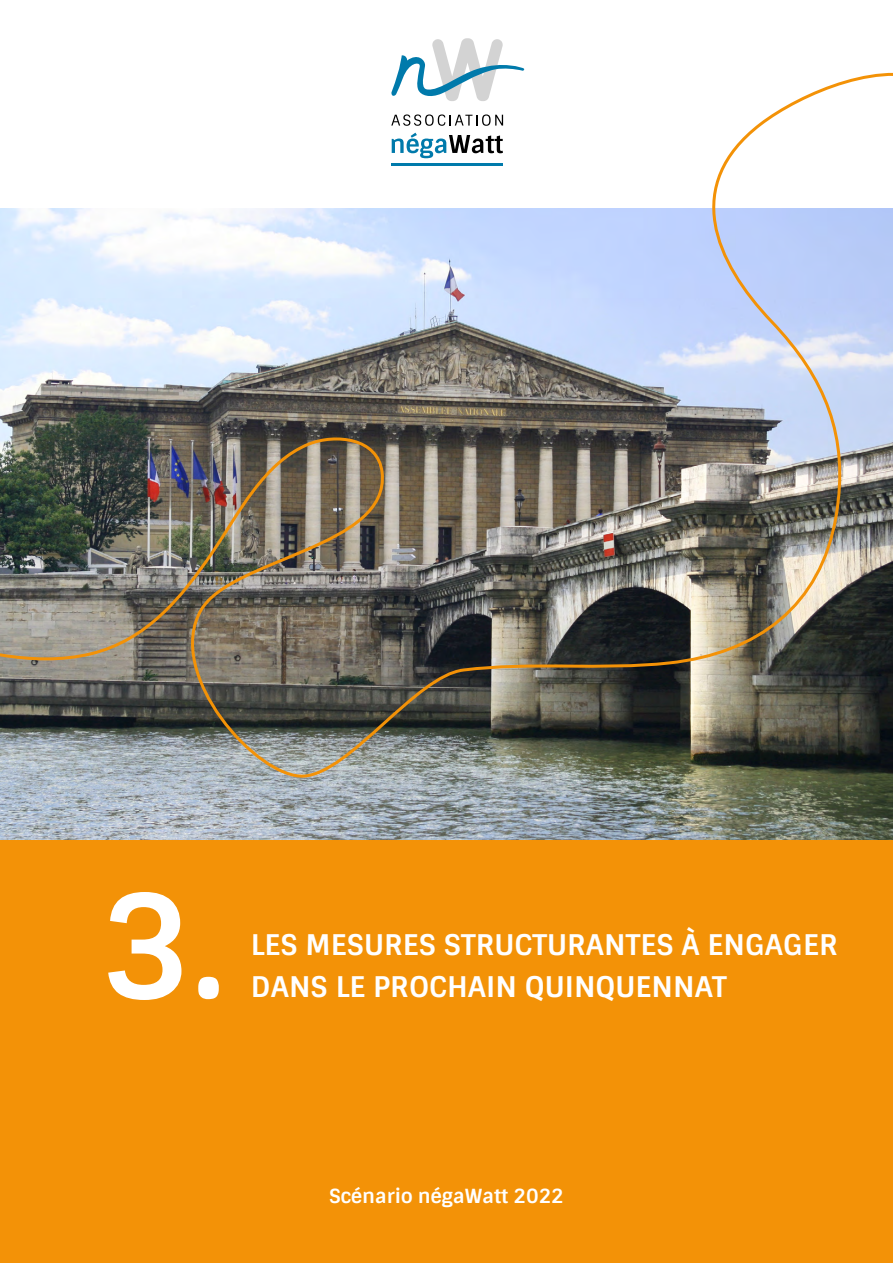
<style>
.page{position:relative;width:893px;height:1263px;background:#fff}
.page>*{position:absolute;margin:0;border:0;box-sizing:border-box;transform-origin:0 0}
.t1{font:700 142.5px "Sintony";color:#fff}
.t2{font:700 28.5px "Sintony";color:#fff}
.t3{font:700 19.5px "Sintony";color:#fff}
</style>
<div class="page">
<img style="left:0;top:782px;width:893px;height:58px">
<div style="left:0;top:840px;width:893px;height:423px;background:#f39207"></div>
<img style="left:0;top:69px;width:893px;height:713px">
<svg style="left:391px;top:38px;width:133px;height:63px"></svg>
<svg style="left:391px;top:114px;width:112px;height:12px"></svg>
<svg style="left:392px;top:133px;width:111px;height:25px"></svg>
<hr style="left:391px;top:164px;width:112px;height:2px;background:#007aab">
<h1 class="t1" style="left:100px;top:856px;width:127px">3.</h1>
<p class="t2" style="left:251px;top:927px;width:588px">LES MESURES STRUCTURANTES À ENGAGER</p>
<p class="t2" style="left:251px;top:969px;width:477px">DANS LE PROCHAIN QUINQUENNAT</p>
<p class="t3" style="left:329px;top:1183px;width:236px">Scénario négaWatt 2022</p>
</div>
